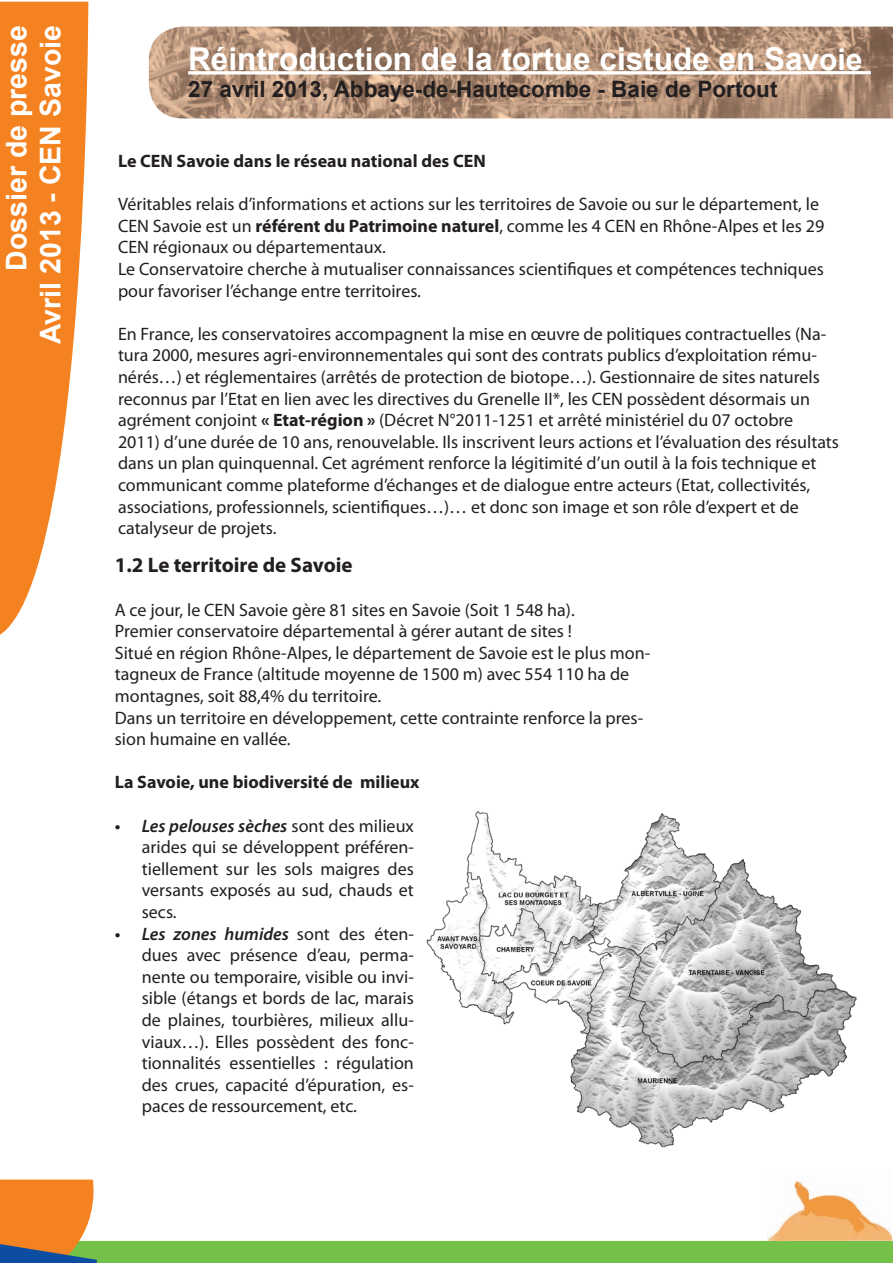
<style>
.page{position:relative;width:893px;height:1263px;background:#fff}
.page>*{position:absolute;margin:0;border:0;box-sizing:border-box;transform-origin:0 0}
.t1{font:700 31.5px "Arial";color:#fff}
.t2{font:700 28.5px/34.2px "Arial";color:#fff;text-align:right}
.t3{font:700 22.5px "Arial";color:#231f20}
.t4{font:700 21px "Myriad Pro";color:#231f20}
.t5{font:18px/21.6px "Myriad Pro";color:#231f20}
.t6{font:700 18px "Myriad Pro";color:#231f20}
.s1{font-size:30px}
.s2{font-weight:700}
.s3{font-weight:600;font-style:italic}
</style>
<div class="page">
<svg style="left:0;top:2px;width:88px;height:633px;fill:#f58220"></svg>
<img style="left:149px;top:27px;width:744px;height:91px">
<hr style="left:188px;top:71px;width:614px;height:3px;background:#fff">
<hr style="left:802px;top:71px;width:69px;height:3px;background:#fff">
<svg style="left:0;top:1179px;width:893px;height:84px"></svg>
<img style="left:426px;top:811px;width:431px;height:337px">
<img style="left:768px;top:1179px;width:124px;height:61px">
<h2 class="t2" style="left:0;top:344px;width:320px;rotate:-90deg">Dossier de presse<br>Avril 2013 - CEN Savoie</h2>
<h1 class="t1" style="left:188px;top:38px;width:676px">Réintroduction de la tortue cistude en Sa<span class="s1">voie</span></h1>
<p class="t3" style="left:188px;top:74px;width:591px">27 avril 2013, Abbaye-de-Hautecombe - Baie de Portout</p>
<p class="t6" style="left:118px;top:149px;width:369px">Le CEN Savoie dans le réseau national des CEN</p>
<p class="t5" style="left:118px;top:193px;width:708px">Véritables relais d’informations et actions sur les territoires de Savoie ou sur le département, le CEN Savoie est un <span class="s2">référent du Patrimoine naturel</span>, comme les 4 CEN en Rhône-Alpes et les 29<br>CEN régionaux ou départementaux.<br>Le Conservatoire cherche à mutualiser connaissances scientifiques et compétences techniques pour favoriser l’échange entre territoires.</p>
<p class="t5" style="left:118px;top:323px;width:722px">En France, les conservatoires accompagnent la mise en œuvre de politiques contractuelles (Na&shy;tura 2000, mesures agri-environnementales qui sont des contrats publics d’exploitation rému&shy;nérés…) et réglementaires (arrêtés de protection de biotope…). Gestionnaire de sites naturels reconnus par l’Etat en lien avec les directives du Grenelle II*, les CEN possèdent désormais un agrément conjoint <span class="s2">« Etat-région »</span> (Décret N°2011-1251 et arrêté ministériel du 07 octobre 2011) d’une durée de 10 ans, renouvelable. Ils inscrivent leurs actions et l’évaluation des résultats dans un plan quinquennal. Cet agrément renforce la légitimité d’un outil à la fois technique et communicant comme plateforme d’échanges et de dialogue entre acteurs (Etat, collectivités, associations, professionnels, scientifiques…)… et donc son image et son rôle d’expert et de catalyseur de projets.</p>
<p class="t4" style="left:115px;top:551px;width:239px">1.2 Le territoire de Savoie</p>
<p class="t5" style="left:115px;top:598px;width:537px">A ce jour, le CEN Savoie gère 81 sites en Savoie (Soit 1 548 ha).<br>Premier conservatoire départemental à gérer autant de sites !<br>Situé en région Rhône-Alpes, le département de Savoie est le plus mon&shy;tagneux de France (altitude moyenne de 1500 m) avec 554 110 ha de montagnes, soit 88,4% du territoire.<br>Dans un territoire en développement, cette contrainte renforce la pres&shy;sion humaine en vallée.</p>
<p class="t6" style="left:115px;top:770px;width:306px">La Savoie, une biodiversité de milieux</p>
<p class="t5" style="left:142px;top:814px;width:274px;text-align:justify;text-indent:-27px"><span class="s3">• Les pelouses sèches</span> sont des milieux arides qui se développent préféren&shy;tiellement sur les sols maigres des versants exposés au sud, chauds et secs.</p>
<p class="t5" style="left:142px;top:922px;width:274px;text-align:justify;text-indent:-27px"><span class="s3">• Les zones humides</span> sont des éten&shy;dues avec présence d’eau, perma&shy;nente ou temporaire, visible ou invi&shy;sible (étangs et bords de lac, marais de plaines, tourbières, milieux allu&shy;viaux…). Elles possèdent des fonc&shy;tionnalités essentielles : régulation des crues, capacité d’épuration, es&shy;paces de ressourcement, etc.</p>
</div>
